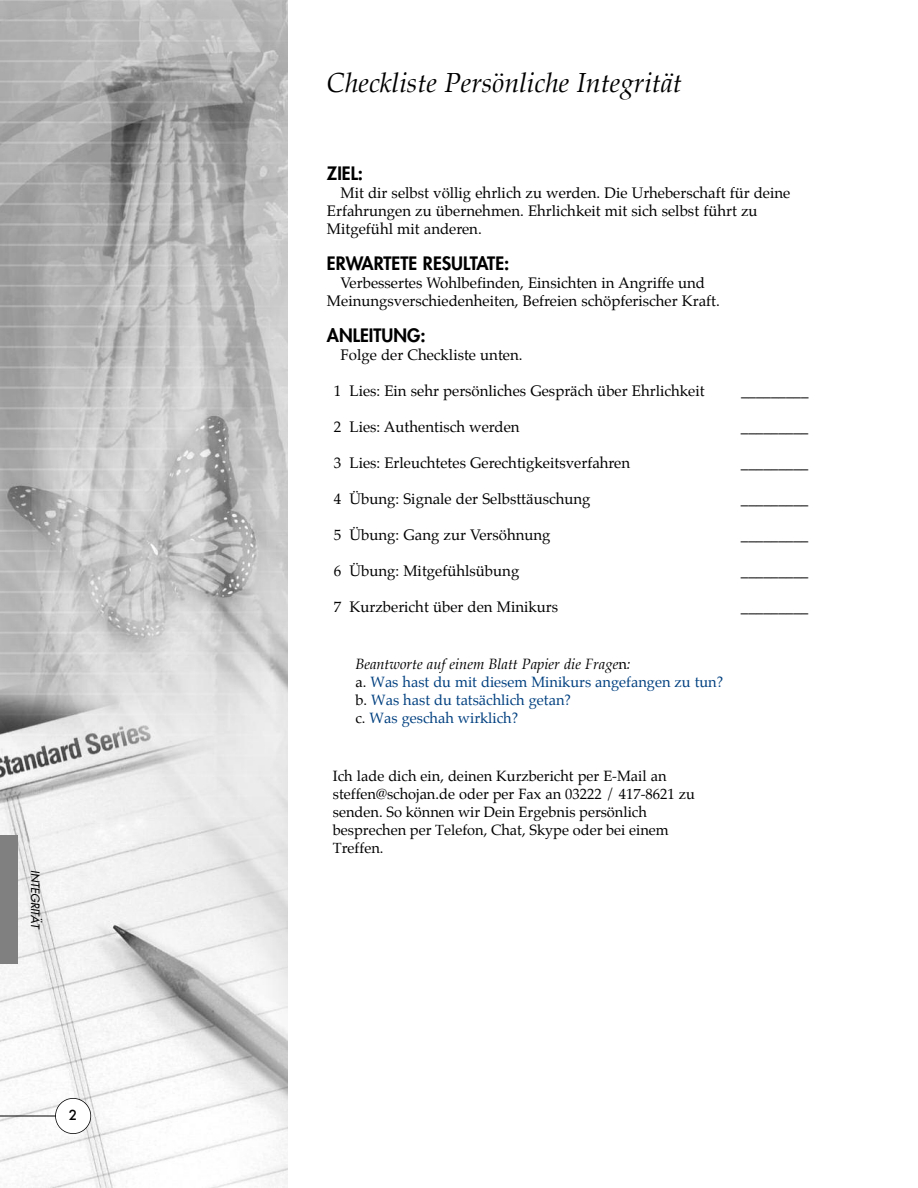
<style>
.page{position:relative;width:918px;height:1188px;background:#fff}
.page>*{position:absolute;margin:0;border:0;box-sizing:border-box;transform-origin:0 0}
.t1{font:italic 27px "Palatino";color:#000}
.t2{font:800 18px "Futura";color:#000}
.t3{font:15px/18px "Palatino";color:#000}
.t4{font:14.7px/18px "Palatino";color:#000}
.t5{font:14.7px/18px "Palatino";color:#004080}
.t6{font:500 13.5px "Futura";color:#000}
.t7{font:italic 11.25px "Futura";color:#000}
.s1{font-style:italic;color:#000}
.s2{color:#000}
</style>
<div class="page">
<img style="left:0;top:0;width:288px;height:1188px">
<hr style="left:0;top:1116px;width:72px;height:1px;background:#000">
<div style="left:56px;top:1099px;width:34px;height:34px;background:#fff;border-radius:50%"></div>
<div style="left:55px;top:1098px;width:36px;height:36px;border:2px solid #000;border-radius:50%"></div>
<div style="left:0;top:835px;width:18px;height:129px;background:#808080"></div>
<p class="t7" style="left:42px;top:870px;width:61px;rotate:90deg">INTEGRITÄT</p>
<p class="t6" style="left:69px;top:1106px;width:10px">2</p>
<h1 class="t1" style="left:327px;top:70px;width:356px">Checkliste Persönliche Integrität</h1>
<p class="t2" style="left:327px;top:161px;width:38px">ZIEL:</p>
<p class="t3" style="left:327px;top:185px;width:465px;text-indent:14px">Mit dir selbst völlig ehrlich zu werden. Die Urheberschaft für deine<br>Erfahrungen zu übernehmen. Ehrlichkeit mit sich selbst führt zu<br>Mitgefühl mit anderen.</p>
<p class="t2" style="left:327px;top:251px;width:184px">ERWARTETE RESULTATE:</p>
<p class="t3" style="left:327px;top:275px;width:394px;text-align:center">Verbessertes Wohlbefinden, Einsichten in Angriffe und<br>Meinungsverschiedenheiten, Befreien schöpferischer Kraft.</p>
<p class="t2" style="left:327px;top:323px;width:100px">ANLEITUNG:</p>
<p class="t3" style="left:340px;top:347px;width:184px">Folge der Checkliste unten.</p>
<p class="t3" style="left:334px;top:383px;width:372px">1 Lies: Ein sehr persönliches Gespräch über Ehrlichkeit</p>
<p class="t3" style="left:741px;top:383px;width:69px">_________</p>
<p class="t3" style="left:334px;top:419px;width:187px">2 Lies: Authentisch werden</p>
<p class="t3" style="left:741px;top:419px;width:69px">_________</p>
<p class="t3" style="left:334px;top:455px;width:298px">3 Lies: Erleuchtetes Gerechtigkeitsverfahren</p>
<p class="t3" style="left:741px;top:455px;width:69px">_________</p>
<p class="t3" style="left:334px;top:491px;width:258px">4 Übung: Signale der Selbsttäuschung</p>
<p class="t3" style="left:741px;top:491px;width:69px">_________</p>
<p class="t3" style="left:334px;top:527px;width:218px">5 Übung: Gang zur Versöhnung</p>
<p class="t3" style="left:741px;top:527px;width:69px">_________</p>
<p class="t3" style="left:334px;top:563px;width:187px">6 Übung: Mitgefühlsübung</p>
<p class="t3" style="left:741px;top:563px;width:69px">_________</p>
<p class="t3" style="left:334px;top:599px;width:226px">7 Kurzbericht über den Minikurs</p>
<p class="t3" style="left:741px;top:599px;width:69px">_________</p>
<p class="t5" style="left:355px;top:656px;width:369px"><span class="s1">Beantworte auf einem Blatt Papier die Frage</span><span class="s2">n</span><span class="s1">:<br></span><span class="s2">a.</span> Was hast du mit diesem Minikurs angefangen zu tun? <span class="s2">b.</span> Was hast du tatsächlich getan?<br><span class="s2">c.</span> Was geschah wirklich?</p>
<p class="t4" style="left:333px;top:767px;width:364px">Ich lade dich ein, deinen Kurzbericht per E-Mail an steffen@schojan.de oder per Fax an 03222 / 417-8621 zu senden. So können wir Dein Ergebnis persönlich besprechen per Telefon, Chat, Skype oder bei einem Treffen.</p>
</div>
